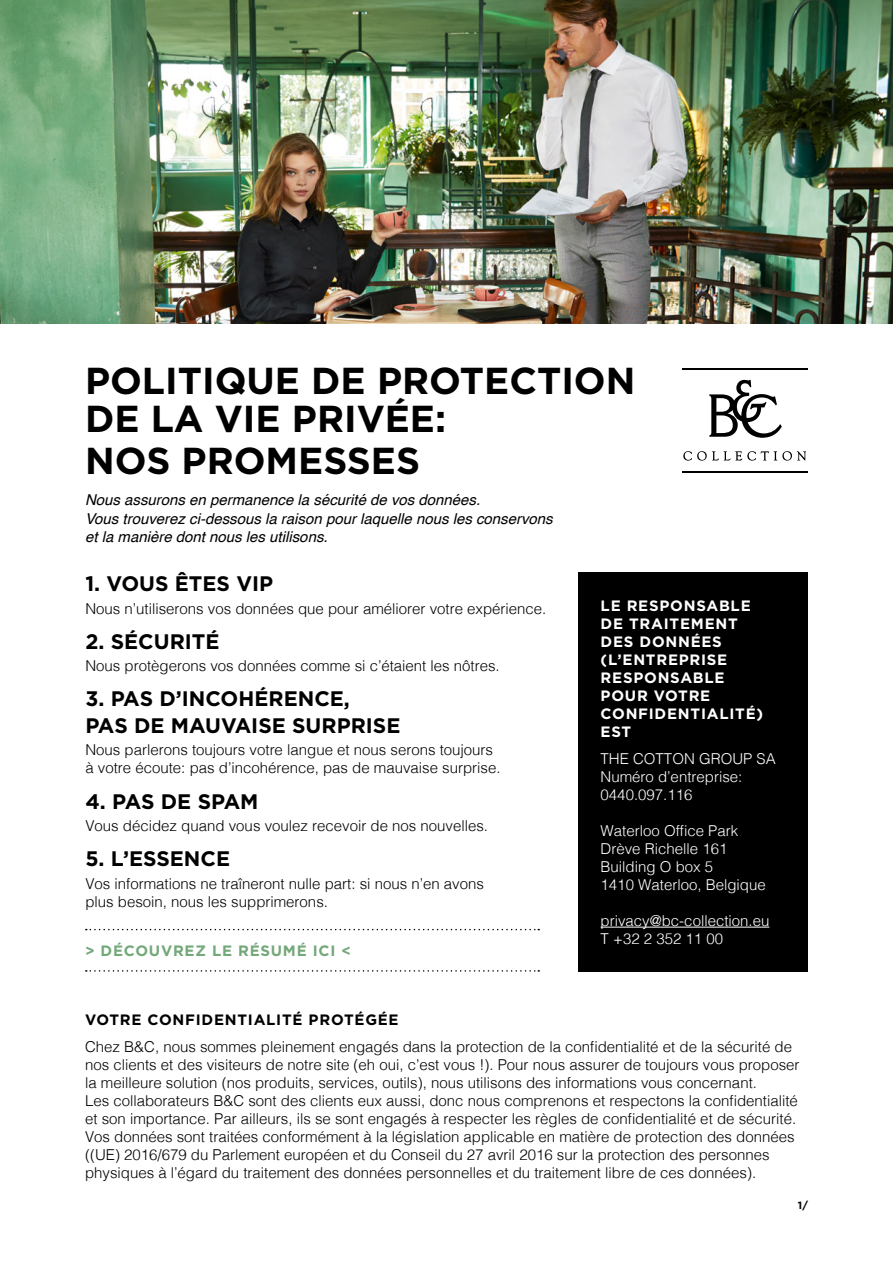
<style>
.page{position:relative;width:893px;height:1263px;background:#fff}
.page>*{position:absolute;margin:0;border:0;box-sizing:border-box;transform-origin:0 0}
.t1{font:700 37.5px/37.5px "Gotham";color:#000}
.t2{font:700 21px/26.5px "Gotham";color:#000}
.t3{font:300 15px/18px "Helvetica";color:#000}
.t4{font:300 15px/18px "Helvetica";color:#fff}
.t5{font:italic 15px/18.6px "Helvetica";color:#000}
.t6{font:700 15px/18px "Gotham";letter-spacing:.05em;color:#fff}
.t7{font:700 15px "Gotham";letter-spacing:.05em;color:#000}
.t8{font:700 15px "Gotham";letter-spacing:.05em;color:#73a879}
.t9{font:700 10.5px "Gotham";color:#000}
</style>
<div class="page">
<div style="left:578px;top:572px;width:230px;height:400px;background:#000"></div>
<hr style="left:601px;top:927px;width:168px;height:1px;background:#fff">
<svg style="left:86px;top:970px;width:453px;height:2px"></svg>
<svg style="left:86px;top:929px;width:453px;height:1px"></svg>
<img style="left:0;top:0;width:893px;height:323px">
<hr style="left:682px;top:368px;width:126px;height:1px;background:#000">
<hr style="left:682px;top:472px;width:126px;height:1px;background:#000">
<svg style="left:683px;top:451px;width:123px;height:10px"></svg>
<svg style="left:709px;top:380px;width:73px;height:58px"></svg>
<h1 class="t1" style="left:85px;top:362px;width:552px">POLITIQUE DE PROTECTION<br>DE LA VIE PRIVÉE:</h1>
<h1 class="t1" style="left:85px;top:441px;width:337px">NOS PROMESSES</h1>
<p class="t5" style="left:85px;top:491px;width:469px">Nous assurons en permanence la sécurité de vos données.<br>Vous trouverez ci-dessous la raison pour laquelle nous les conservons et la manière dont nous les utilisons.</p>
<h2 class="t2" style="left:85px;top:570px;width:189px">1. VOUS ÊTES VIP</h2>
<p class="t3" style="left:85px;top:598px;width:462px">Nous n’utiliserons vos données que pour améliorer votre expérience.</p>
<h2 class="t2" style="left:85px;top:628px;width:136px">2. SÉCURITÉ</h2>
<p class="t3" style="left:85px;top:656px;width:416px">Nous protègerons vos données comme si c’étaient les nôtres.</p>
<h2 class="t2" style="left:85px;top:686px;width:317px">3. PAS D’INCOHÉRENCE,<br>PAS DE MAUVAISE SURPRISE</h2>
<p class="t3" style="left:85px;top:740px;width:417px">Nous parlerons toujours votre langue et nous serons toujours à votre écoute: pas d’incohérence, pas de mauvaise surprise.</p>
<h2 class="t2" style="left:85px;top:788px;width:175px">4. PAS DE SPAM</h2>
<p class="t3" style="left:85px;top:816px;width:404px">Vous décidez quand vous voulez recevoir de nos nouvelles.</p>
<h2 class="t2" style="left:85px;top:845px;width:146px">5. L’ESSENCE</h2>
<p class="t3" style="left:85px;top:873px;width:400px">Vos informations ne traîneront nulle part: si nous n’en avons plus besoin, nous les supprimerons.</p>
<p class="t6" style="left:601px;top:597px;width:164px">LE RESPONSABLE<br>DE TRAITEMENT<br>DES DONNÉES (L’ENTREPRISE<br>RESPONSABLE<br>POUR VOTRE<br>CONFIDENTIALITÉ)<br>EST</p>
<p class="t4" style="left:601px;top:749px;width:177px">THE COTTON GROUP SA<br>Numéro d’entreprise:<br>0440.097.116</p>
<p class="t4" style="left:601px;top:821px;width:167px">Waterloo Office Park<br>Drève Richelle 161<br>Building O box 5<br>1410 Waterloo, Belgique</p>
<p class="t4" style="left:601px;top:911px;width:170px">privacy@bc-collection.eu<br>T +32 2 352 11 00</p>
<p class="t8" style="left:85px;top:941px;width:267px">&gt; DÉCOUVREZ LE RÉSUMÉ ICI &lt;</p>
<p class="t7" style="left:85px;top:1010px;width:315px">VOTRE CONFIDENTIALITÉ PROTÉGÉE</p>
<p class="t3" style="left:85px;top:1036px;width:716px">Chez B&amp;C, nous sommes pleinement engagés dans la protection de la confidentialité et de la sécurité de nos clients et des visiteurs de notre site (eh oui, c’est vous !). Pour nous assurer de toujours vous proposer la meilleure solution (nos produits, services, outils), nous utilisons des informations vous concernant.<br>Les collaborateurs B&amp;C sont des clients eux aussi, donc nous comprenons et respectons la confidentialité et son importance. Par ailleurs, ils se sont engagés à respecter les règles de confidentialité et de sécurité.<br>Vos données sont traitées conformément à la législation applicable en matière de protection des données ((UE) 2016/679 du Parlement européen et du Conseil du 27 avril 2016 sur la protection des personnes physiques à l’égard du traitement des données personnelles et du traitement libre de ces données).</p>
<p class="t9" style="left:798px;top:1198px;width:11px">1/</p>
</div>
